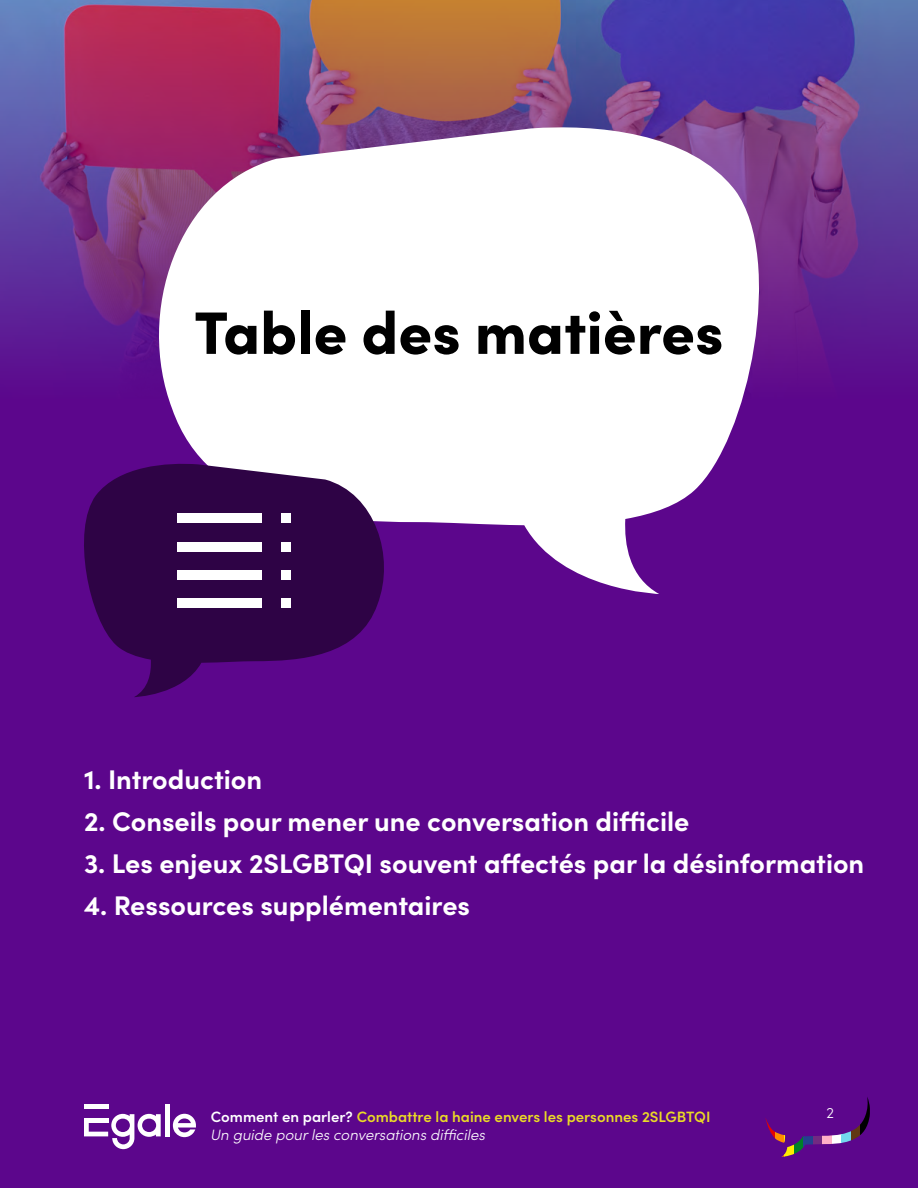
<style>
.page{position:relative;width:918px;height:1188px;background:#5c068c}
.page>*{position:absolute;margin:0;border:0;box-sizing:border-box;transform-origin:0 0}
.t1{font:900 60px "Sofia Pro";color:#000}
.t2{font:700 27px "Sofia Pro";color:#fff}
.t3{font:600 15px "Sofia Pro";color:#eada26}
.t4{font:italic 300 15px "Sofia Pro";color:#fff}
.t5{font:300 15px "Sofia Pro";color:#fff}
.s1{color:#fff}
</style>
<div class="page">
<img style="left:0;top:0;width:918px;height:368px">
<hr style="left:165px;top:1104px;width:4px;height:32px;background:#fff">
<svg style="left:173px;top:1114px;width:23px;height:23px"></svg>
<svg style="left:84px;top:1114px;width:77px;height:35px"></svg>
<div style="left:84px;top:1104px;width:24px;height:5px;background:#fff"></div>
<div style="left:84px;top:1118px;width:24px;height:5px;background:#fff"></div>
<svg style="left:765px;top:1118px;width:10px;height:20px"></svg>
<svg style="left:775px;top:1132px;width:6px;height:10px"></svg>
<hr style="left:781px;top:1096px;width:3px;height:61px;background:#ff8c00">
<svg style="left:784px;top:1135px;width:10px;height:22px"></svg>
<svg style="left:794px;top:1136px;width:9px;height:18px"></svg>
<svg style="left:803px;top:1136px;width:10px;height:12px"></svg>
<svg style="left:813px;top:1136px;width:9px;height:9px"></svg>
<svg style="left:822px;top:1135px;width:10px;height:10px"></svg>
<svg style="left:832px;top:1134px;width:9px;height:10px"></svg>
<svg style="left:841px;top:1131px;width:10px;height:12px"></svg>
<svg style="left:851px;top:1125px;width:9px;height:16px"></svg>
<svg style="left:860px;top:1097px;width:10px;height:38px"></svg>
<svg style="left:136px;top:124px;width:649px;height:470px;background:#d9c4e0"></svg>
<svg style="left:84px;top:462px;width:312px;height:235px;fill:#2e0345"></svg>
<div style="left:178px;top:514px;width:84px;height:9px;background:#fff"></div>
<div style="left:178px;top:542px;width:84px;height:9px;background:#fff"></div>
<div style="left:178px;top:570px;width:84px;height:9px;background:#fff"></div>
<div style="left:178px;top:598px;width:84px;height:10px;background:#fff"></div>
<div style="left:281px;top:514px;width:9px;height:9px;background:#fff"></div>
<div style="left:281px;top:542px;width:9px;height:9px;background:#fff"></div>
<div style="left:281px;top:570px;width:9px;height:9px;background:#fff"></div>
<div style="left:281px;top:598px;width:9px;height:10px;background:#fff"></div>
<h1 class="t1" style="left:194px;top:286px;width:531px">Table des matières</h1>
<p class="t2" style="left:84px;top:759px;width:180px">1. Introduction</p>
<p class="t2" style="left:84px;top:801px;width:607px">2. Conseils pour mener une conversation difficile</p>
<p class="t2" style="left:84px;top:843px;width:782px">3. Les enjeux 2SLGBTQI souvent affectés par la désinformation</p>
<p class="t2" style="left:84px;top:885px;width:388px">4. Ressources supplémentaires</p>
<p class="t3" style="left:211px;top:1106px;width:501px"><span class="s1">Comment en parler?</span> Combattre la haine envers les personnes 2SLGBTQI</p>
<p class="t5" style="left:826px;top:1102px;width:9px">2</p>
<p class="t4" style="left:211px;top:1124px;width:276px">Un guide pour les conversations difficiles</p>
</div>
